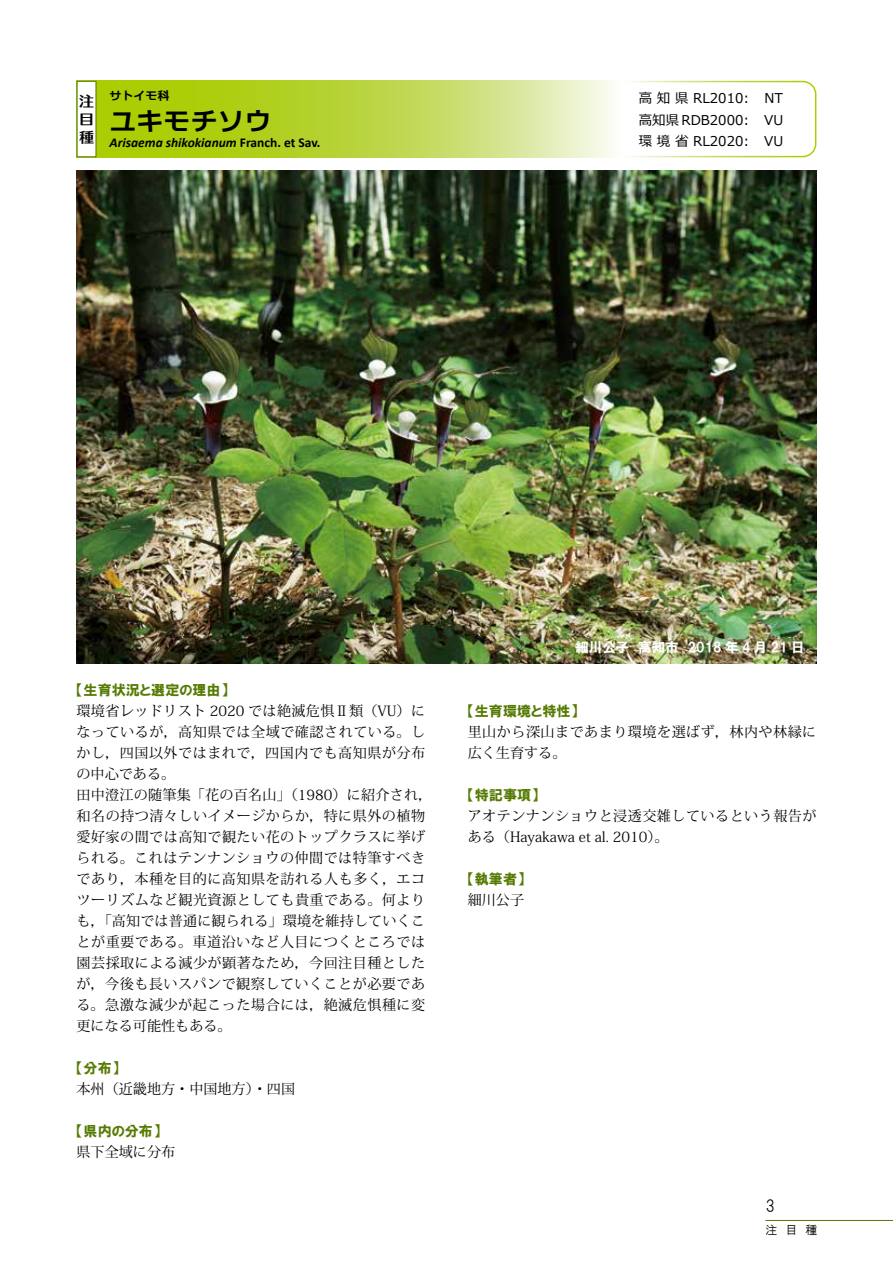
<style>
.page{position:relative;width:893px;height:1263px;background:#fff}
.page>*{position:absolute;margin:0;border:0;box-sizing:border-box;transform-origin:0 0}
.t1{font:27px "TA Universal Line DSP E";color:#000}
.t2{font:16.5px "HGP Gothic M";color:#000}
.t3{font:15px/18px "Printemps E";color:#000;text-align:justify}
.t4{font:14.1px/21px "Koz Min Pr 6 N";letter-spacing:.035em;color:#000}
.t5{font:14.1px "HGP Soei Kakugothic UB";color:#567b03}
.t6{font:14.1px "Koz Min Pr 6 N";color:#000}
.t7{font:13.5px/21.6px "Meiryo";color:#000;text-align:justify}
.t8{font:italic 700 13.5px "Calibri";color:#000}
.t9{font:13.5px "HGP Soei Kakugothic UB";color:#fff}
.t10{font:12px "HGP Gothic M";color:#000}
.t11{font:12px "TA Universal Line DSP E";color:#000}
.s1{font-style:normal}
</style>
<div class="page">
<hr style="left:765px;top:1220px;width:128px;height:1px;background:#567b03">
<svg style="left:628px;top:80px;width:189px;height:78px"></svg>
<svg style="left:97px;top:81px;width:516px;height:76px;background:#c0d950"></svg>
<div style="left:77px;top:81px;width:20px;height:76px;border:1px solid #567b03"></div>
<img style="left:77px;top:170px;width:739px;height:493px">
<p class="t3" style="left:79px;top:92px;width:16px">注目種</p>
<p class="t11" style="left:109px;top:89px;width:61px">サトイモ科</p>
<p class="t8" style="left:109px;top:133px;width:212px">Arisaema shikokianum <span class="s1">Franch. et Sav.</span></p>
<p class="t7" style="left:639px;top:131px;width:112px">環境省 RL2020:</p>
<p class="t7" style="left:639px;top:88px;width:112px">高知県 RL2010:</p>
<h1 class="t1" style="left:109px;top:107px;width:163px">ユキモチソウ</h1>
<p class="t7" style="left:639px;top:110px;width:112px">高知県 RDB2000:</p>
<p class="t7" style="left:764px;top:88px;width:21px">NT VU VU</p>
<p class="t9" style="left:575px;top:640px;width:231px">細川公子　高知市　2018 年 4 月 21 日</p>
<p class="t5" style="left:77px;top:682px;width:153px">【生育状況と選定の理由】</p>
<p class="t4" style="left:77px;top:700px;width:357px">環境省レッドリスト 2020 では絶滅危惧Ⅱ類（VU）になっているが，高知県では全域で確認されている。しかし，四国以外ではまれで，四国内でも高知県が分布の中心である。<br>田中澄江の随筆集「花の百名山」（1980）に紹介され，和名の持つ清々しいイメージからか，特に県外の植物愛好家の間では高知で観たい花のトップクラスに挙げられる。これはテンナンショウの仲間では特筆すべきであり，本種を目的に高知県を訪れる人も多く，エコツーリズムなど観光資源としても貴重である。何よりも，「高知では普通に観られる」環境を維持していくことが重要である。車道沿いなど人目につくところでは園芸採取による減少が顕著なため，今回注目種としたが，今後も長いスパンで観察していくことが必要である。急激な減少が起こった場合には，絶滅危惧種に変更になる可能性もある。</p>
<p class="t5" style="left:77px;top:1060px;width:44px">【分布】</p>
<p class="t6" style="left:77px;top:1081px;width:220px">本州（近畿地方・中国地方）・四国</p>
<p class="t5" style="left:77px;top:1123px;width:85px">【県内の分布】</p>
<p class="t6" style="left:77px;top:1144px;width:100px">県下全域に分布</p>
<p class="t5" style="left:468px;top:703px;width:111px">【生育環境と特性】</p>
<p class="t4" style="left:468px;top:721px;width:350px">里山から深山まであまり環境を選ばず，林内や林縁に広く生育する。</p>
<p class="t5" style="left:468px;top:787px;width:72px">【特記事項】</p>
<p class="t4" style="left:468px;top:805px;width:350px">アオテンナンショウと浸透交雑しているという報告がある（Hayakawa et al. 2010）。</p>
<p class="t5" style="left:468px;top:871px;width:58px">【執筆者】</p>
<p class="t4" style="left:468px;top:889px;width:58px">細川公子</p>
<p class="t2" style="left:766px;top:1198px;width:11px">3</p>
<p class="t10" style="left:765px;top:1224px;width:53px">注　目　種</p>
</div>
